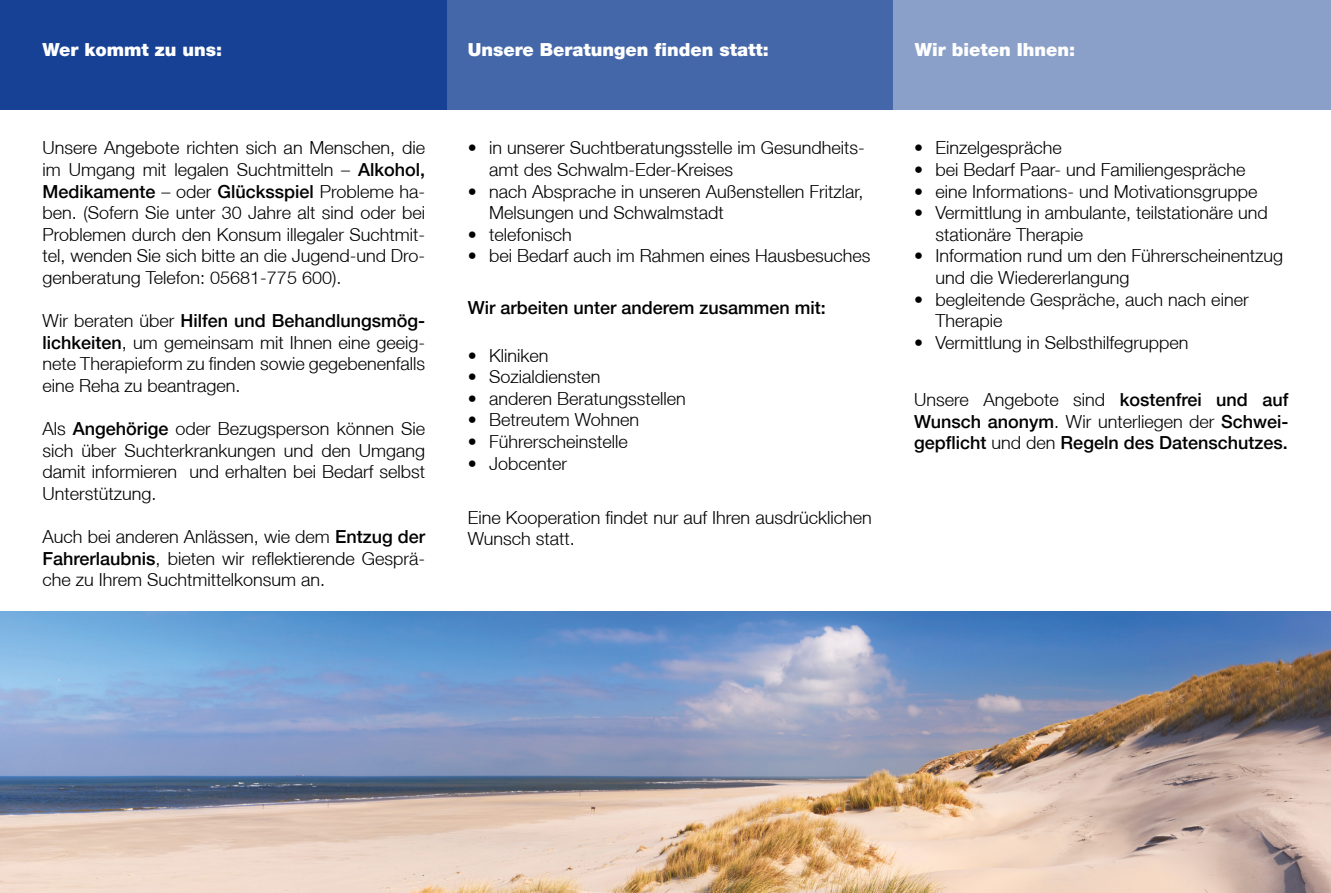
<style>
.page{position:relative;width:1331px;height:893px;background:#fff}
.page>*{position:absolute;margin:0;border:0;box-sizing:border-box;transform-origin:0 0}
.t1{font:300 18px/21.6px "Helvetica Neue";color:#000}
.t2{font:500 18px/21.6px "Helvetica Neue LT";color:#000}
.t3{font:900 18px "Helvetica Neue";color:#fff}
.s1{font-family:"Helvetica Neue LT";font-weight:500}
.s2{font-family:"Helvetica Neue";font-weight:300}
</style>
<div class="page">
<img style="left:0;top:611px;width:1331px;height:282px">
<div style="left:0;top:0;width:446px;height:110px;background:#164194"></div>
<div style="left:446px;top:0;width:447px;height:110px;background:#4467a9"></div>
<div style="left:893px;top:0;width:438px;height:110px;background:#8aa0c9"></div>
<p class="t3" style="left:43px;top:39px;width:181px">Wer kommt zu uns:</p>
<p class="t3" style="left:468px;top:39px;width:303px">Unsere Beratungen finden statt:</p>
<p class="t3" style="left:915px;top:39px;width:162px">Wir bieten Ihnen:</p>
<p class="t1" style="left:43px;top:137px;width:384px">Unsere Angebote richten sich an Menschen, die im Umgang mit legalen Suchtmitteln – <span class="s1">Alkohol,</span></p>
<p class="t2" style="left:43px;top:180px;width:384px">Medikamente <span class="s2">– oder</span> Glücksspiel <span class="s2">Probleme ha-</span></p>
<p class="t1" style="left:43px;top:202px;width:384px;text-align:justify">ben. (Sofern Sie unter 30 Jahre alt sind oder bei Problemen durch den Konsum illegaler Suchtmit&shy;tel, wenden Sie sich bitte an die Jugend-und Dro&shy;genberatung Telefon: 05681-775 600).</p>
<p class="t2" style="left:43px;top:310px;width:384px"><span class="s2">Wir beraten über</span> Hilfen und Behandlungsmög-</p>
<p class="t1" style="left:43px;top:331px;width:384px;text-align:justify"><span class="s1">lichkeiten</span>, um gemeinsam mit Ihnen eine geeig&shy;nete Therapieform zu finden sowie gegebenenfalls eine Reha zu beantragen.</p>
<p class="t1" style="left:43px;top:418px;width:384px;text-align:justify">Als <span class="s1">Angehörige</span> oder Bezugsperson können Sie sich über Suchterkrankungen und den Umgang damit informieren und erhalten bei Bedarf selbst Unterstützung.</p>
<p class="t1" style="left:43px;top:526px;width:384px;text-align:justify">Auch bei anderen Anlässen, wie dem <span class="s1">Entzug der Fahrerlaubnis</span>, bieten wir reflektierende Gesprä&shy;che zu Ihrem Suchtmittelkonsum an.</p>
<p class="t1" style="left:489px;top:137px;width:377px;text-indent:-21px">• in unserer Suchtberatungsstelle im Gesundheits&shy;amt des Schwalm-Eder-Kreises</p>
<p class="t1" style="left:489px;top:180px;width:376px;text-indent:-21px">• nach Absprache in unseren Außenstellen Fritzlar,<br>Melsungen und Schwalmstadt</p>
<p class="t1" style="left:468px;top:223px;width:105px">• telefonisch</p>
<p class="t1" style="left:468px;top:245px;width:404px">• bei Bedarf auch im Rahmen eines Hausbesuches</p>
<p class="t2" style="left:468px;top:296px;width:360px">Wir arbeiten unter anderem zusammen mit:</p>
<p class="t1" style="left:468px;top:344px;width:82px">• Kliniken</p>
<p class="t1" style="left:468px;top:366px;width:134px">• Sozialdiensten</p>
<p class="t1" style="left:468px;top:387px;width:219px">• anderen Beratungsstellen</p>
<p class="t1" style="left:468px;top:409px;width:173px">• Betreutem Wohnen</p>
<p class="t1" style="left:468px;top:430px;width:161px">• Führerscheinstelle</p>
<p class="t1" style="left:468px;top:452px;width:101px">• Jobcenter</p>
<p class="t1" style="left:468px;top:506px;width:405px">Eine Kooperation findet nur auf Ihren ausdrücklichen<br>Wunsch statt.</p>
<p class="t1" style="left:914px;top:137px;width:149px">• Einzelgespräche</p>
<p class="t1" style="left:914px;top:158px;width:333px">• bei Bedarf Paar- und Familiengespräche</p>
<p class="t1" style="left:914px;top:180px;width:345px">• eine Informations- und Motivationsgruppe</p>
<p class="t1" style="left:935px;top:202px;width:334px;text-indent:-21px">• Vermittlung in ambulante, teilstationäre und stationäre Therapie</p>
<p class="t1" style="left:935px;top:245px;width:349px;text-indent:-21px">• Information rund um den Führerscheinentzug und die Wiedererlangung</p>
<p class="t1" style="left:935px;top:288px;width:315px;text-indent:-21px">• begleitende Gespräche, auch nach einer<br>Therapie</p>
<p class="t1" style="left:914px;top:331px;width:276px">• Vermittlung in Selbsthilfegruppen</p>
<p class="t1" style="left:914px;top:389px;width:376px">Unsere Angebote sind <span class="s1">kostenfrei und auf</span></p>
<p class="t2" style="left:914px;top:410px;width:376px">Wunsch anonym<span class="s2">. Wir unterliegen der</span> Schwei&shy;gepflicht <span class="s2">und den</span> Regeln des Datenschutzes.</p>
</div>
